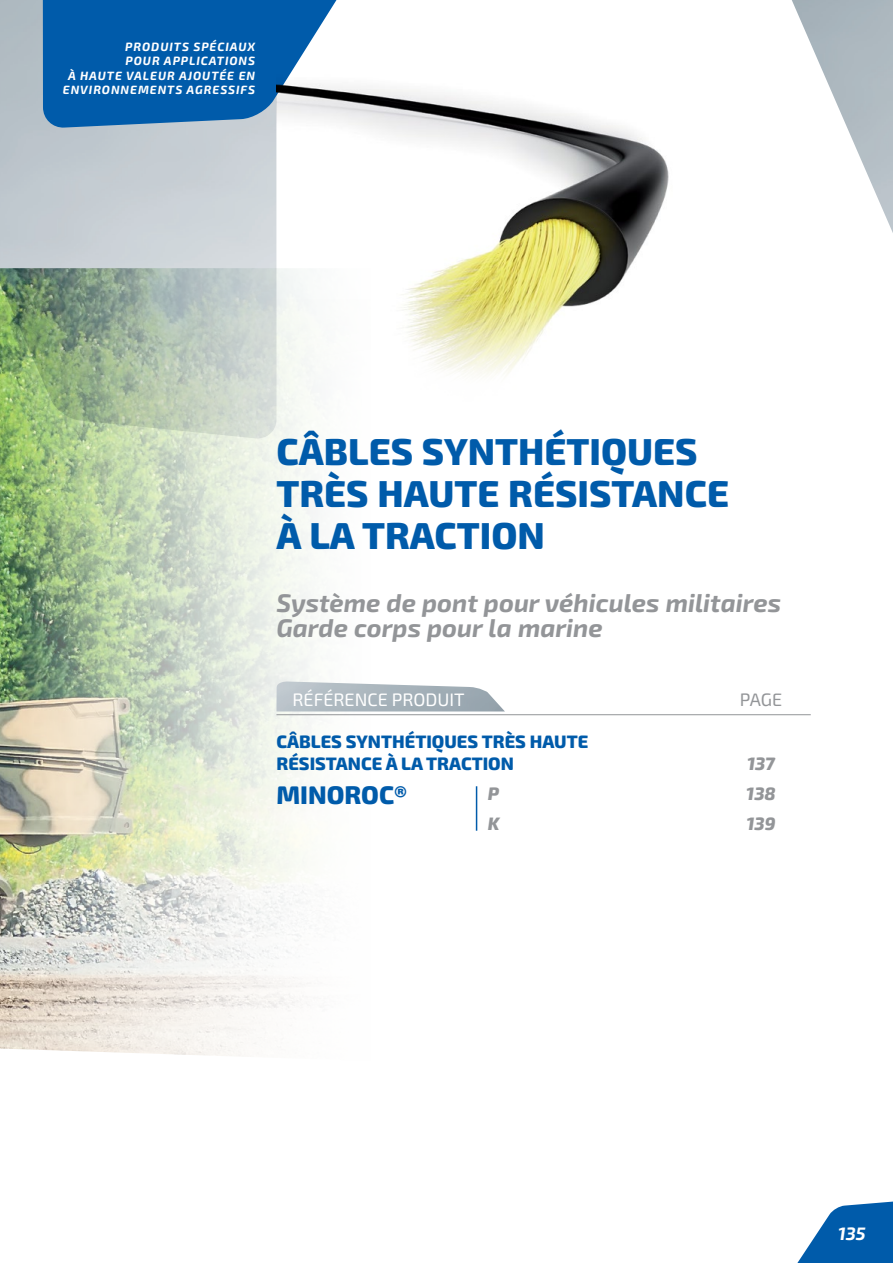
<style>
.page{position:relative;width:893px;height:1263px;background:#fff}
.page>*{position:absolute;margin:0;border:0;box-sizing:border-box;transform-origin:0 0}
.t1{font:800 37.5px/42px "Exo 2";color:#005baa}
.t2{font:italic 700 25.5px/25.5px "Exo 2";color:#939598}
.t3{font:800 25.5px "Exo 2";color:#005baa}
.t4{font:800 18px/22.5px "Exo 2";color:#005baa}
.t5{font:18px "Exo 2";color:#fff}
.t6{font:italic 800 18px "Exo 2";color:#939598}
.t7{font:18px "Exo 2";color:#939598}
.t8{font:italic 700 18px "Exo 2";color:#fff}
.t9{font:italic 700 12px/14.4px "Exo 2";letter-spacing:.08em;color:#fff;text-align:right}
</style>
<div class="page">
<img style="left:0;top:439px;width:370px;height:617px">
<img style="left:792px;top:0;width:101px;height:233px">
<img style="left:0;top:0;width:276px;height:439px">
<svg style="left:43px;top:0;width:294px;height:128px;background:#0f64ae"></svg>
<svg style="left:797px;top:1201px;width:96px;height:62px"></svg>
<img style="left:276px;top:54px;width:393px;height:409px">
<hr style="left:276px;top:714px;width:535px;height:1px;background:#939598">
<img style="left:276px;top:681px;width:229px;height:30px">
<hr style="left:476px;top:786px;width:1px;height:45px;background:#005baa">
<p class="t9" style="left:63px;top:40px;width:194px">PRODUITS SPÉCIAUX<br>POUR APPLICATIONS<br>À HAUTE VALEUR AJOUTÉE EN<br>ENVIRONNEMENTS AGRESSIFS</p>
<h1 class="t1" style="left:276px;top:431px;width:454px">CÂBLES SYNTHÉTIQUES<br>TRÈS HAUTE RÉSISTANCE<br>À LA TRACTION</h1>
<h2 class="t2" style="left:276px;top:590px;width:506px">Système de pont pour véhicules militaires<br>Garde corps pour la marine</h2>
<h3 class="t5" style="left:292px;top:689px;width:174px">RÉFÉRENCE PRODUIT</h3>
<h3 class="t7" style="left:740px;top:689px;width:44px">PAGE</h3>
<h3 class="t4" style="left:276px;top:730px;width:313px">CÂBLES SYNTHÉTIQUES TRÈS HAUTE<br>RÉSISTANCE À LA TRACTION</h3>
<h3 class="t6" style="left:747px;top:753px;width:30px">137</h3>
<h2 class="t3" style="left:276px;top:780px;width:132px">MINOROC®</h2>
<h3 class="t6" style="left:488px;top:783px;width:13px">P</h3>
<h3 class="t6" style="left:746px;top:783px;width:31px">138</h3>
<h3 class="t6" style="left:488px;top:813px;width:13px">K</h3>
<h3 class="t6" style="left:746px;top:813px;width:31px">139</h3>
<h3 class="t8" style="left:838px;top:1222px;width:29px">135</h3>
</div>
